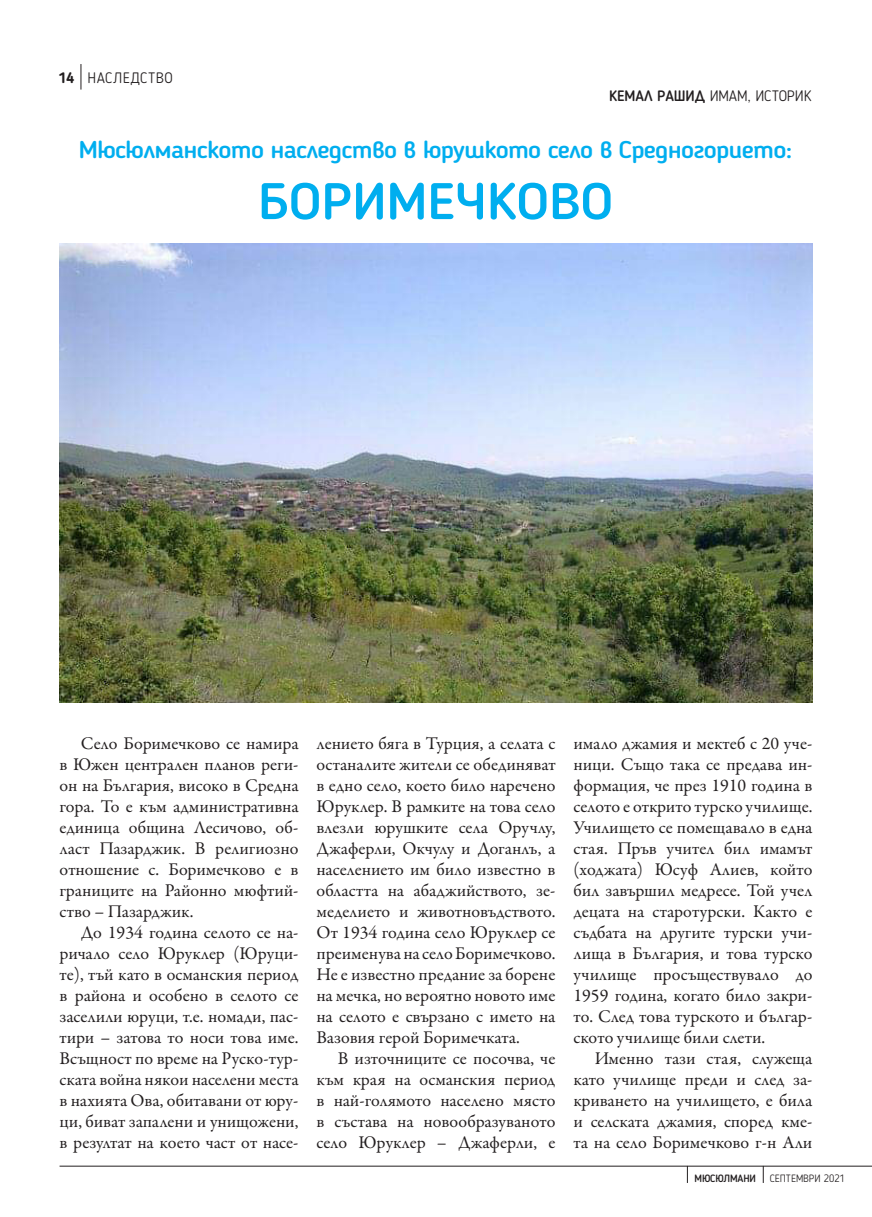
<style>
.page{position:relative;width:872px;height:1217px;background:#fff}
.page>*{position:absolute;margin:0;border:0;box-sizing:border-box;transform-origin:0 0}
.baslik{font:500 51px "Blogger Sans";color:#00aeef;scale:1.1 1}
.baslik-2{font:500 24px "Blogger Sans";letter-spacing:-.03em;color:#00aeef;scale:1.1 1}
.t1{font:18px/21px "Garamond Premr Pro";color:#231f20;text-align:justify}
.text_bg{font:300 15px "Blogger Sans";letter-spacing:.01em;color:#231f20}
.text_bg-2{font:300 15px "Blogger Sans";letter-spacing:.03em;color:#231f20}
.t2{font:700 15px "Blogger Sans";color:#231f20}
.t3{font:300 10.5px "Blogger Sans";color:#231f20}
.t4{font:500 10.5px "Blogger Sans";letter-spacing:-.015em;color:#231f20}
.s1{font-weight:500}
</style>
<div class="page">
<hr style="left:60px;top:1165px;width:812px;height:1px;background:#231f20">
<svg style="left:763px;top:1165px;width:1px;height:17px"></svg>
<svg style="left:687px;top:1165px;width:1px;height:17px"></svg>
<svg style="left:81px;top:64px;width:1px;height:26px"></svg>
<img style="left:60px;top:243px;width:752px;height:459px">
<p class="t2" style="left:58px;top:68px;width:17px">14</p>
<p class="text_bg-2" style="left:88px;top:68px;width:87px">НАСЛЕДСТВО</p>
<p class="text_bg" style="left:609px;top:87px;width:202px"><span class="s1">КЕМАЛ РАШИД</span> ИМАМ, ИСТОРИК</p>
<p class="baslik-2" style="left:79px;top:135px;width:650px">Мюсюлманското наследство в юрушкото село в Средногорието:</p>
<p class="baslik" style="left:258px;top:171px;width:324px">БОРИМЕЧКОВО</p>
<p class="t1" style="left:60px;top:733px;width:240px;text-indent:21px">Село Боримечково се намира в Южен централен планов реги&shy;он на България, високо в Средна гора. То е към административна единица община Лесичово, об&shy;ласт Пазарджик. В религиозно отношение с. Боримечково е в границите на Районно мюфтий&shy;ство – Пазарджик.</p>
<p class="t1" style="left:60px;top:922px;width:240px;text-indent:21px">До 1934 година селото се на&shy;ричало село Юруклер (Юруци&shy;те), тъй като в османския период в района и особено в селото се заселили юруци, т.е. номади, пас&shy;тири – затова то носи това име.<br>Всъщност по време на Руско-тур&shy;ската война някои населени места в нахията Ова, обитавани от юру&shy;ци, биват запалени и унищожени, в резултат на което част от насе-</p>
<p class="t1" style="left:316px;top:733px;width:240px">лението бяга в Турция, а селата с останалите жители се обединяват в едно село, което било наречено Юруклер. В рамките на това село влезли юрушките села Оручлу, Джаферли, Окчулу и Доганлъ, а населението им било известно в областта на абаджийството, зе&shy;меделието и животновъдството.<br>От 1934 година село Юруклер се преименува на село Боримечково.<br>Не е известно предание за борене на мечка, но вероятно новото име на селото е свързано с името на Вазовия герой Боримечката.</p>
<p class="t1" style="left:316px;top:1048px;width:240px;text-indent:21px">В източниците се посочва, че към края на османския период в най-голямото населено място в състава на новообразуваното село Юруклер – Джаферли, е</p>
<p class="t1" style="left:573px;top:733px;width:240px">имало джамия и мектеб с 20 уче&shy;ници. Също така се предава ин&shy;формация, че през 1910 година в селото е открито турско училище.<br>Училището се помещавало в една стая. Пръв учител бил имамът (ходжата) Юсуф Алиев, който бил завършил медресе. Той учел децата на старотурски. Както е съдбата на другите турски учи&shy;лища в България, и това турско училище просъществувало до 1959 година, когато било закри&shy;то. След това турското и българ&shy;ското училище били слети.</p>
<p class="t1" style="left:573px;top:1048px;width:240px;text-indent:21px">Именно тази стая, служеща като училище преди и след за&shy;криването на училището, е била и селската джамия, според кме&shy;та на село Боримечково г-н Али</p>
<p class="t4" style="left:694px;top:1172px;width:63px">МЮСЮЛМАНИ</p>
<p class="t3" style="left:770px;top:1172px;width:76px">СЕПТЕМВРИ 2021</p>
</div>
